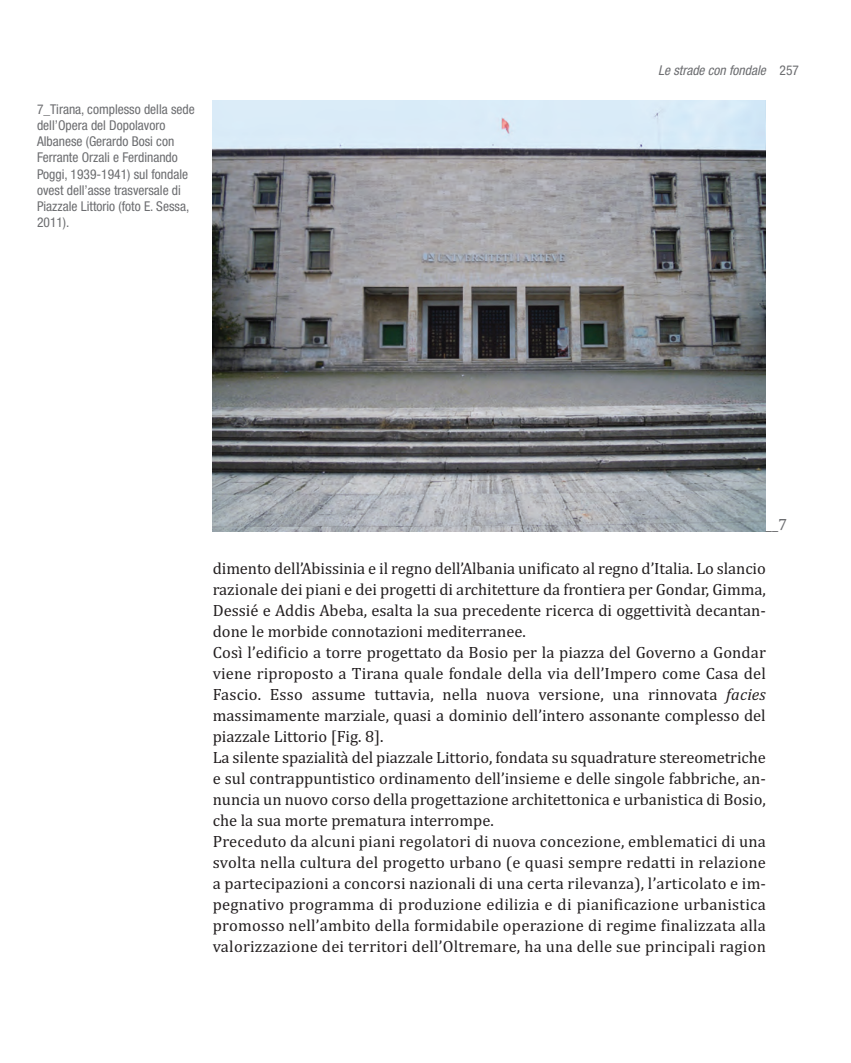
<style>
.page{position:relative;width:851px;height:1063px;background:#fff}
.page>*{position:absolute;margin:0;border:0;box-sizing:border-box;transform-origin:0 0}
.t1{font:16.5px/21px "Cambria";color:#231f20}
.t2{font:16.5px "Cambria";color:#6c6d70}
.t3{font:condensed 13.5px/16.2px "Helvetica Neue LT Std";color:#6c6d70}
.t4{font:italic condensed 13.5px "Helvetica Neue LT Std";color:#6c6d70}
.s1{font-style:normal}
.s2{font-style:italic}
</style>
<div class="page">
<img style="left:213px;top:100px;width:552px;height:431px">
<p class="t3" style="left:37px;top:102px;width:159px">7_Tirana, complesso della sede dell’Opera del Dopolavoro<br>Albanese (Gerardo Bosi con<br>Ferrante Orzali e Ferdinando<br>Poggi, 1939-1941) sul fondale ovest dell’asse trasversale di<br>Piazzale Littorio (foto E. Sessa,<br>2011).</p>
<p class="t4" style="left:658px;top:65px;width:142px">Le strade con fondale <span class="s1">257</span></p>
<p class="t2" style="left:765px;top:514px;width:23px">__7</p>
<p class="t1" style="left:213px;top:558px;width:554px">dimento dell’Abissinia e il regno dell’Albania unificato al regno d’Italia. Lo slancio razionale dei piani e dei progetti di architetture da frontiera per Gondar, Gimma, Dessié e Addis Abeba, esalta la sua precedente ricerca di oggettività decantan&shy;done le morbide connotazioni mediterranee.<br>Così l’edificio a torre progettato da Bosio per la piazza del Governo a Gondar viene riproposto a Tirana quale fondale della via dell’Impero come Casa del Fascio. Esso assume tuttavia, nella nuova versione, una rinnovata <span class="s2">facies </span>massimamente marziale, quasi a dominio dell’intero assonante complesso del piazzale Littorio [Fig. 8].<br>La silente spazialità del piazzale Littorio, fondata su squadrature stereometriche e sul contrappuntistico ordinamento dell’insieme e delle singole fabbriche, an&shy;nuncia un nuovo corso della progettazione architettonica e urbanistica di Bosio, che la sua morte prematura interrompe.<br>Preceduto da alcuni piani regolatori di nuova concezione, emblematici di una svolta nella cultura del progetto urbano (e quasi sempre redatti in relazione a partecipazioni a concorsi nazionali di una certa rilevanza), l’articolato e im&shy;pegnativo programma di produzione edilizia e di pianificazione urbanistica promosso nell’ambito della formidabile operazione di regime finalizzata alla valorizzazione dei territori dell’Oltremare, ha una delle sue principali ragion</p>
</div>
